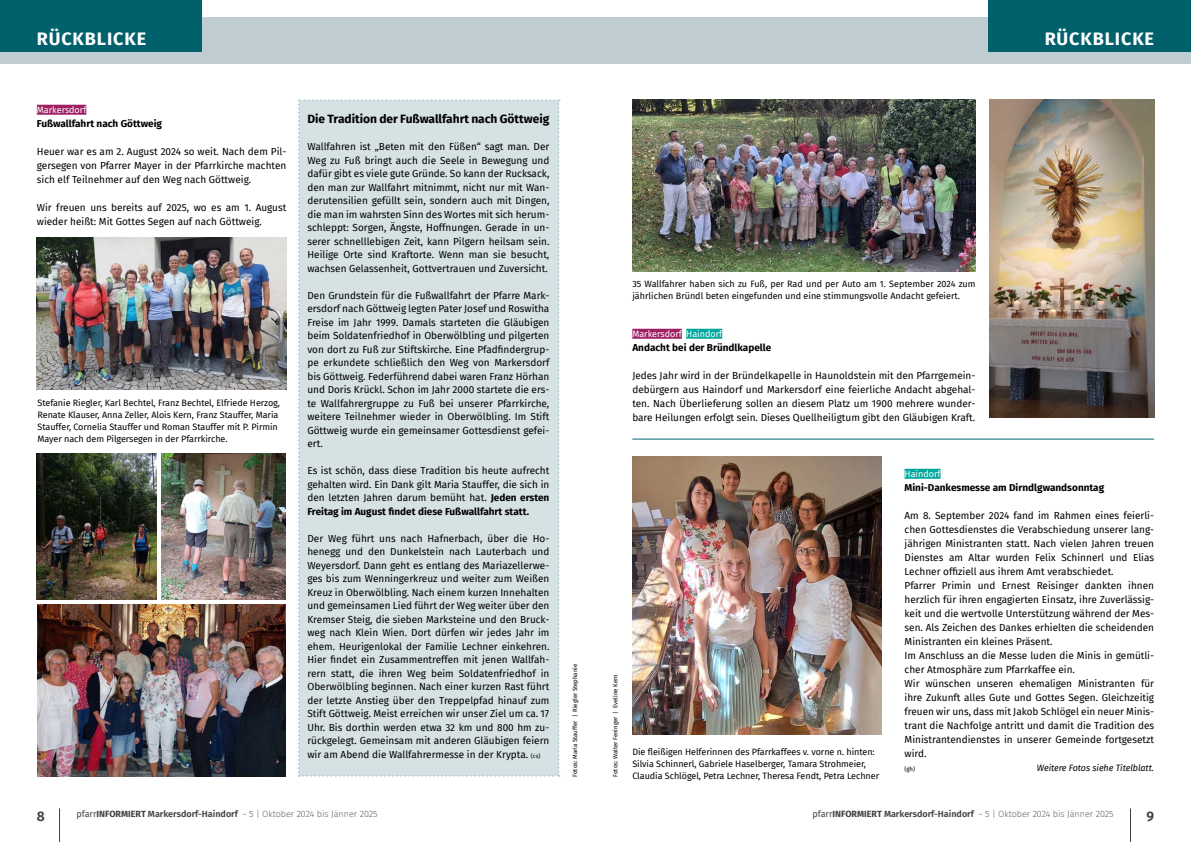
<style>
.page{position:relative;width:1191px;height:842px;background:#fff}
.page>*{position:absolute;margin:0;border:0;box-sizing:border-box;transform-origin:0 0}
.t1{font:700 18px "Fira Sans";letter-spacing:.05em;color:#fff}
.t2{font:600 13.9px "Fira Sans";color:#414042}
.t3{font:700 12px "Fira Sans";color:#000}
.t4{font:10px/13.5px "Fira Sans";color:#000;text-align:justify}
.t5{font:700 10px "Fira Sans";color:#000}
.t6{font:9px/12px "Fira Sans";letter-spacing:-.005em;color:#000}
.t7{font:200 9px "Fira Sans";color:#414042}
.t8{font:9px "Fira Sans";color:#fff}
.t9{font:italic 9px "Fira Sans";letter-spacing:-.005em;color:#000}
.t10{font:6px "Fira Sans";color:#000}
.s1{font-weight:700}
.s2{font-size:6px}
.s3{font-weight:400}
.s4{font-weight:600}
</style>
<div class="page">
<div style="left:0;top:17px;width:1191px;height:47px;background:#bfcdd2"></div>
<hr style="left:59px;top:808px;width:1px;height:34px;background:#414042">
<hr style="left:1130px;top:808px;width:1px;height:34px;background:#414042">
<div style="left:0;top:0;width:201px;height:52px;background:#00616c"></div>
<div style="left:988px;top:0;width:203px;height:52px;background:#00616c"></div>
<div style="left:298px;top:99px;width:261px;height:678px;background:#d6e1e4"></div>
<img style="left:632px;top:99px;width:343px;height:172px">
<img style="left:37px;top:238px;width:249px;height:151px">
<hr style="left:632px;top:439px;width:522px;height:1px;background:#006b76">
<div style="left:632px;top:329px;width:50px;height:10px;background:#9e1f63"></div>
<div style="left:686px;top:329px;width:36px;height:10px;background:#00a79e"></div>
<div style="left:904px;top:469px;width:36px;height:10px;background:#00a79e"></div>
<img style="left:989px;top:99px;width:165px;height:318px">
<img style="left:632px;top:456px;width:250px;height:278px">
<div style="left:37px;top:105px;width:49px;height:10px;background:#9e1f63"></div>
<img style="left:37px;top:605px;width:249px;height:172px">
<img style="left:37px;top:454px;width:120px;height:146px">
<img style="left:162px;top:454px;width:124px;height:146px">
<h1 class="t1" style="left:37px;top:24px;width:111px">RÜCKBLICKE</h1>
<h1 class="t1" style="left:1044px;top:24px;width:111px">RÜCKBLICKE</h1>
<p class="t8" style="left:37px;top:103px;width:51px">Markersdorf</p>
<p class="t5" style="left:37px;top:115px;width:127px">Fußwallfahrt nach Göttweig</p>
<p class="t4" style="left:37px;top:144px;width:251px;line-height:14px">Heuer war es am 2. August 2024 so weit. Nach dem Pil&shy;gersegen von Pfarrer Mayer in der Pfarrkirche machten sich elf Teilnehmer auf den Weg nach Göttweig.</p>
<p class="t4" style="left:37px;top:200px;width:251px;line-height:14px">Wir freuen uns bereits auf 2025, wo es am 1. August wieder heißt: Mit Gottes Segen auf nach Göttweig.</p>
<p class="t6" style="left:38px;top:397px;width:244px">Stefanie Riegler, Karl Bechtel, Franz Bechtel, Elfriede Herzog, Renate Klauser, Anna Zeller, Alois Kern, Franz Stauffer, Maria Stauffer, Cornelia Stauffer und Roman Stauffer mit P. Pirmin Mayer nach dem Pilgersegen in der Pfarrkirche.</p>
<p class="t3" style="left:307px;top:109px;width:243px">Die Tradition der Fußwallfahrt nach Göttweig</p>
<p class="t4" style="left:307px;top:140px;width:243px">Wallfahren ist „Beten mit den Füßen“ sagt man. Der Weg zu Fuß bringt auch die Seele in Bewegung und dafür gibt es viele gute Gründe. So kann der Rucksack, den man zur Wallfahrt mitnimmt, nicht nur mit Wan&shy;derutensilien gefüllt sein, sondern auch mit Dingen, die man im wahrsten Sinn des Wortes mit sich herum&shy;schleppt: Sorgen, Ängste, Hoffnungen. Gerade in un&shy;serer schnelllebigen Zeit, kann Pilgern heilsam sein.<br>Heilige Orte sind Kraftorte. Wenn man sie besucht, wachsen Gelassenheit, Gottvertrauen und Zuversicht.</p>
<p class="t4" style="left:307px;top:288px;width:243px">Den Grundstein für die Fußwallfahrt der Pfarre Mark&shy;ersdorf nach Göttweig legten Pater Josef und Roswitha Freise im Jahr 1999. Damals starteten die Gläubigen beim Soldatenfriedhof in Oberwölbling und pilgerten von dort zu Fuß zur Stiftskirche. Eine Pfadfindergrup&shy;pe erkundete schließlich den Weg von Markersdorf bis Göttweig. Federführend dabei waren Franz Hörhan und Doris Krückl. Schon im Jahr 2000 startete die ers&shy;te Wallfahrergruppe zu Fuß bei unserer Pfarrkirche, weitere Teilnehmer wieder in Oberwölbling. Im Stift Göttweig wurde ein gemeinsamer Gottesdienst gefei&shy;ert.</p>
<p class="t4" style="left:307px;top:464px;width:243px">Es ist schön, dass diese Tradition bis heute aufrecht gehalten wird. Ein Dank gilt Maria Stauffer, die sich in den letzten Jahren darum bemüht hat. <span class="s1">Jeden ersten Freitag im August findet diese Fußwallfahrt statt.</span></p>
<p class="t4" style="left:307px;top:531px;width:243px">Der Weg führt uns nach Hafnerbach, über die Ho&shy;henegg und den Dunkelstein nach Lauterbach und Weyersdorf. Dann geht es entlang des Mariazellerwe&shy;ges bis zum Wenningerkreuz und weiter zum Weißen Kreuz in Oberwölbling. Nach einem kurzen Innehalten und gemeinsamen Lied führt der Weg weiter über den Kremser Steig, die sieben Marksteine und den Bruck&shy;weg nach Klein Wien. Dort dürfen wir jedes Jahr im ehem. Heurigenlokal der Familie Lechner einkehren.<br>Hier findet ein Zusammentreffen mit jenen Wallfah&shy;rern statt, die ihren Weg beim Soldatenfriedhof in Oberwölbling beginnen. Nach einer kurzen Rast führt der letzte Anstieg über den Treppelpfad hinauf zum Stift Göttweig. Meist erreichen wir unser Ziel um ca. 17<br>Uhr. Bis dorthin werden etwa 32 km und 800 hm zu&shy;rückgelegt. Gemeinsam mit anderen Gläubigen feiern wir am Abend die Wallfahrermesse in der Krypta. <span class="s2">(cs)</span></p>
<p class="t6" style="left:632px;top:278px;width:344px">35 Wallfahrer haben sich zu Fuß, per Rad und per Auto am 1. September 2024 zum jährlichen Bründl beten eingefunden und eine stimmungsvolle Andacht gefeiert.</p>
<p class="t8" style="left:686px;top:327px;width:37px">Haindorf</p>
<p class="t8" style="left:632px;top:327px;width:51px">Markersdorf</p>
<p class="t5" style="left:632px;top:339px;width:140px">Andacht bei der Bründlkapelle</p>
<p class="t4" style="left:632px;top:368px;width:345px;line-height:14px">Jedes Jahr wird in der Bründelkapelle in Haunoldstein mit den Pfarrgemein&shy;debürgern aus Haindorf und Markersdorf eine feierliche Andacht abgehal&shy;ten. Nach Überlieferung sollen an diesem Platz um 1900 mehrere wunder&shy;bare Heilungen erfolgt sein. Dieses Quellheiligtum gibt den Gläubigen Kraft.</p>
<p class="t10" style="left:570px;top:777px;width:114px;rotate:-90deg">Fotos: Maria Stauffer | Riegler Stephanie</p>
<p class="t10" style="left:611px;top:777px;width:104px;rotate:-90deg">Fotos: Walter Feninger | Eveline Kern</p>
<p class="t6" style="left:632px;top:745px;width:248px">Die fleißigen Helferinnen des Pfarrkaffees v. vorne n. hinten:<br>Silvia Schinnerl, Gabriele Haselberger, Tamara Strohmeier,<br>Claudia Schlögel, Petra Lechner, Theresa Fendt, Petra Lechner</p>
<p class="t8" style="left:904px;top:467px;width:37px">Haindorf</p>
<p class="t5" style="left:904px;top:479px;width:201px">Mini-Dankesmesse am Dirndlgwandsonntag</p>
<p class="t4" style="left:904px;top:508px;width:251px;line-height:14px;text-align:left">Am 8. September 2024 fand im Rahmen eines feierli&shy;chen Gottesdienstes die Verabschiedung unserer lang&shy;jährigen Ministranten statt. Nach vielen Jahren treuen Dienstes am Altar wurden Felix Schinnerl und Elias Lechner offiziell aus ihrem Amt verabschiedet.<br>Pfarrer Primin und Ernest Reisinger dankten ihnen herzlich für ihren engagierten Einsatz, ihre Zuverlässig&shy;keit und die wertvolle Unterstützung während der Mes&shy;sen. Als Zeichen des Dankes erhielten die scheidenden Ministranten ein kleines Präsent.<br>Im Anschluss an die Messe luden die Minis in gemütli&shy;cher Atmosphäre zum Pfarrkaffee ein.<br>Wir wünschen unseren ehemaligen Ministranten für ihre Zukunft alles Gute und Gottes Segen. Gleichzeitig freuen wir uns, dass mit Jakob Schlögel ein neuer Minis&shy;trant die Nachfolge antritt und damit die Tradition des Ministrantendienstes in unserer Gemeinde fortgesetzt wird.</p>
<p class="t10" style="left:904px;top:765px;width:12px">(gh)</p>
<p class="t9" style="left:1036px;top:761px;width:119px">Weitere Fotos siehe Titelblatt.</p>
<h2 class="t2" style="left:37px;top:805px;width:9px">8</h2>
<p class="t7" style="left:77px;top:807px;width:302px"><span class="s3">pfarr</span><span class="s1">INFORMIERT</span> <span class="s4">Markersdorf-Haindorf</span> ~ 5 | Oktober 2024 bis Jänner 2025</p>
<p class="t7" style="left:812px;top:807px;width:302px"><span class="s3">pfarr</span><span class="s1">INFORMIERT</span> <span class="s4">Markersdorf-Haindorf</span> ~ 5 | Oktober 2024 bis Jänner 2025</p>
<h2 class="t2" style="left:1146px;top:805px;width:9px">9</h2>
</div>
